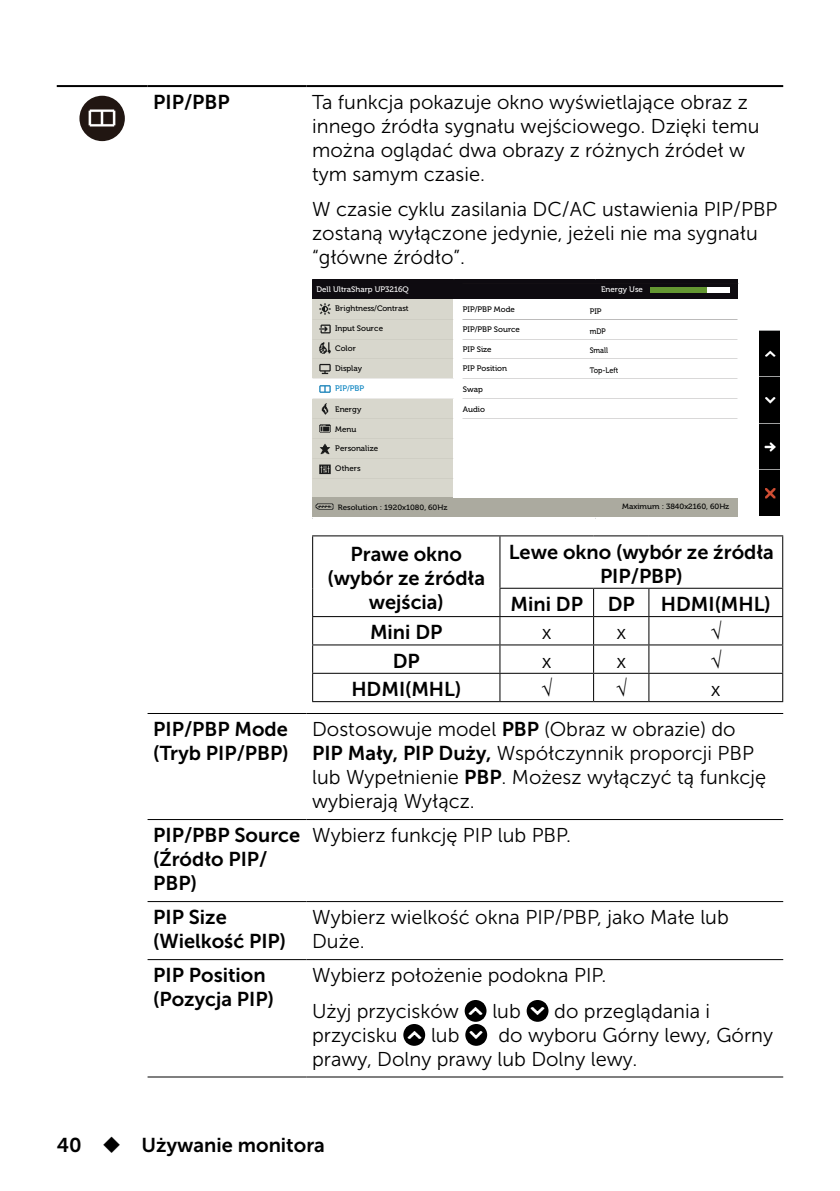
<style>
.page{position:relative;width:840px;height:1191px;background:#fff}
.page>*{position:absolute;margin:0;border:0;box-sizing:border-box;transform-origin:0 0}
.table_paragraph_OSD{font:20px/24px "Museo Sans For Dell 300";color:#000}
.table_paragraph{font:20px/24px "Museo Sans For Dell 700";color:#000;text-align:center}
.table_paragraph_OSD-2{font:20px/24px "Museo Sans For Dell 700";color:#000}
.table_paragraph-2{font:20px "Museo Sans For Dell 300";color:#000}
.t1{font:8px "Museo For Dell 500";color:#000}
.t2{font:8px "Museo For Dell 500";color:#fff}
.t3{font:8px "Museo For Dell 500";color:#000;scale:.9 1}
.t4{font:8px "Museo For Dell 500";color:#007fbe}
.t5{font:7.6px "Museo For Dell 500";color:#000;scale:1.05 1}
.s1{font-family:"Museo Sans For Dell 700"}
</style>
<div class="page">
<hr style="left:147px;top:713px;width:159px;height:1px;background:#000">
<hr style="left:306px;top:713px;width:476px;height:1px;background:#000">
<hr style="left:147px;top:819px;width:159px;height:1px;background:#000">
<hr style="left:306px;top:819px;width:476px;height:1px;background:#000">
<hr style="left:147px;top:901px;width:159px;height:1px;background:#000">
<hr style="left:306px;top:901px;width:476px;height:1px;background:#000">
<hr style="left:147px;top:959px;width:159px;height:1px;background:#000">
<hr style="left:306px;top:959px;width:476px;height:1px;background:#000">
<hr style="left:147px;top:1076px;width:159px;height:1px;background:#000">
<hr style="left:306px;top:1076px;width:476px;height:1px;background:#000">
<hr style="left:57px;top:85px;width:90px;height:2px;background:#000">
<hr style="left:147px;top:85px;width:159px;height:2px;background:#000">
<hr style="left:306px;top:85px;width:476px;height:2px;background:#000">
<div style="left:79px;top:96px;width:46px;height:45px;background:#211612;border-radius:50%"></div>
<img style="left:88px;top:109px;width:28px;height:18px">
<div style="left:312px;top:279px;width:425px;height:21px;background:#0e0b10"></div>
<div style="left:312px;top:299px;width:141px;height:198px;background:#d8d7cd"></div>
<div style="left:312px;top:378px;width:142px;height:21px;background:#fff"></div>
<div style="left:312px;top:497px;width:425px;height:20px;background:#abaa9f"></div>
<div style="left:453px;top:299px;width:284px;height:198px;background:#fff"></div>
<div style="left:649px;top:288px;width:59px;height:5px;background:#649732"></div>
<div style="left:706px;top:288px;width:23px;height:5px;background:#fff"></div>
<img style="left:315px;top:503px;width:18px;height:7px">
<svg style="left:319px;top:324px;width:11px;height:10px"></svg>
<svg style="left:319px;top:342px;width:11px;height:12px"></svg>
<svg style="left:319px;top:363px;width:11px;height:11px"></svg>
<svg style="left:321px;top:403px;width:8px;height:11px"></svg>
<svg style="left:319px;top:424px;width:11px;height:9px"></svg>
<svg style="left:319px;top:443px;width:11px;height:11px"></svg>
<svg style="left:319px;top:464px;width:11px;height:10px"></svg>
<svg style="left:319px;top:385px;width:11px;height:8px"></svg>
<svg style="left:319px;top:303px;width:11px;height:11px"></svg>
<div style="left:759px;top:330px;width:20px;height:186px;background:#000"></div>
<svg style="left:759px;top:423px;width:20px;height:1px"></svg>
<svg style="left:759px;top:469px;width:20px;height:1px"></svg>
<svg style="left:759px;top:376px;width:20px;height:1px"></svg>
<svg style="left:759px;top:330px;width:20px;height:1px"></svg>
<svg style="left:765px;top:397px;width:10px;height:7px"></svg>
<svg style="left:765px;top:350px;width:10px;height:7px"></svg>
<svg style="left:765px;top:488px;width:10px;height:10px"></svg>
<svg style="left:764px;top:442px;width:11px;height:10px"></svg>
<hr style="left:312px;top:535px;width:187px;height:1px;background:#000">
<hr style="left:312px;top:536px;width:1px;height:52px;background:#000">
<hr style="left:499px;top:535px;width:94px;height:1px;background:#000">
<hr style="left:499px;top:536px;width:1px;height:52px;background:#000">
<hr style="left:593px;top:535px;width:55px;height:1px;background:#000">
<hr style="left:648px;top:535px;width:134px;height:1px;background:#000">
<hr style="left:781px;top:536px;width:1px;height:52px;background:#000">
<hr style="left:499px;top:588px;width:94px;height:1px;background:#000">
<hr style="left:593px;top:588px;width:55px;height:1px;background:#000">
<hr style="left:648px;top:588px;width:134px;height:1px;background:#000">
<hr style="left:312px;top:616px;width:187px;height:1px;background:#000">
<hr style="left:499px;top:616px;width:94px;height:1px;background:#000">
<hr style="left:593px;top:616px;width:55px;height:1px;background:#000">
<hr style="left:648px;top:616px;width:134px;height:1px;background:#000">
<hr style="left:312px;top:644px;width:187px;height:1px;background:#000">
<hr style="left:499px;top:644px;width:94px;height:1px;background:#000">
<hr style="left:593px;top:644px;width:55px;height:1px;background:#000">
<hr style="left:648px;top:644px;width:134px;height:1px;background:#000">
<hr style="left:312px;top:673px;width:187px;height:1px;background:#000">
<svg style="left:312px;top:588px;width:1px;height:113px"></svg>
<hr style="left:499px;top:673px;width:94px;height:1px;background:#000">
<svg style="left:499px;top:589px;width:1px;height:112px"></svg>
<hr style="left:593px;top:673px;width:55px;height:1px;background:#000">
<hr style="left:648px;top:673px;width:134px;height:1px;background:#000">
<svg style="left:648px;top:589px;width:1px;height:112px"></svg>
<hr style="left:312px;top:701px;width:187px;height:1px;background:#000">
<hr style="left:499px;top:701px;width:94px;height:1px;background:#000">
<hr style="left:593px;top:701px;width:55px;height:1px;background:#000">
<hr style="left:648px;top:701px;width:134px;height:1px;background:#000">
<div style="left:464px;top:1000px;width:22px;height:21px;background:#000;border-radius:50%"></div>
<img style="left:467px;top:1003px;width:16px;height:12px">
<div style="left:526px;top:1000px;width:22px;height:21px;background:#000;border-radius:50%"></div>
<img style="left:529px;top:1003px;width:16px;height:12px">
<div style="left:403px;top:1024px;width:22px;height:21px;background:#000;border-radius:50%"></div>
<img style="left:406px;top:1027px;width:16px;height:12px">
<div style="left:465px;top:1024px;width:22px;height:21px;background:#000;border-radius:50%"></div>
<img style="left:468px;top:1027px;width:15px;height:12px">
<p class="table_paragraph_OSD-2" style="left:153px;top:90px;width:78px">PIP/PBP</p>
<p class="table_paragraph_OSD" style="left:312px;top:90px;width:448px">Ta funkcja pokazuje okno wyświetlające obraz z innego źródła sygnału wejściowego. Dzięki temu można oglądać dwa obrazy z różnych źródeł w tym samym czasie.</p>
<p class="table_paragraph_OSD" style="left:312px;top:197px;width:466px">W czasie cyklu zasilania DC/AC ustawienia PIP/PBP zostaną wyłączone jedynie, jeżeli nie ma sygnału “główne źródło”.</p>
<p class="t1" style="left:462px;top:305px;width:53px">PIP/PBP Mode</p>
<p class="t1" style="left:589px;top:307px;width:13px">PIP</p>
<p class="t1" style="left:462px;top:325px;width:58px">PIP/PBP Source</p>
<p class="t3" style="left:589px;top:327px;width:19px">mDP</p>
<p class="t1" style="left:462px;top:344px;width:30px">PIP Size</p>
<p class="t3" style="left:589px;top:346px;width:22px">Small</p>
<p class="t1" style="left:462px;top:364px;width:46px">PIP Position</p>
<p class="t3" style="left:589px;top:366px;width:33px">Top-Left</p>
<p class="t1" style="left:462px;top:385px;width:21px">Swap</p>
<p class="t1" style="left:462px;top:405px;width:24px">Audio</p>
<p class="t2" style="left:316px;top:285px;width:94px">Dell UltraSharp UP3216Q</p>
<p class="t2" style="left:600px;top:285px;width:43px">Energy Use</p>
<p class="t1" style="left:335px;top:304px;width:75px">Brightness/Contrast</p>
<p class="t1" style="left:335px;top:324px;width:49px">Input Source</p>
<p class="t1" style="left:335px;top:344px;width:22px">Color</p>
<p class="t1" style="left:335px;top:364px;width:28px">Display</p>
<p class="t4" style="left:335px;top:384px;width:30px">PIP/PBP</p>
<p class="t1" style="left:335px;top:404px;width:28px">Energy</p>
<p class="t1" style="left:335px;top:424px;width:23px">Menu</p>
<p class="t1" style="left:335px;top:444px;width:44px">Personalize</p>
<p class="t1" style="left:335px;top:464px;width:27px">Others</p>
<p class="t5" style="left:338px;top:503px;width:106px">Resolution : 1920x1080, 60Hz</p>
<p class="t5" style="left:622px;top:502px;width:103px">Maximum : 3840x2160, 60Hz</p>
<p class="table_paragraph" style="left:327px;top:542px;width:159px">Prawe okno (wybór ze źródła wejścia)</p>
<p class="table_paragraph" style="left:508px;top:539px;width:266px">Lewe okno (wybór ze źródła<br>PIP/PBP)</p>
<p class="table_paragraph" style="left:510px;top:592px;width:74px">Mini DP</p>
<p class="table_paragraph" style="left:607px;top:592px;width:29px">DP</p>
<p class="table_paragraph" style="left:660px;top:592px;width:111px">HDMI(MHL)</p>
<p class="table_paragraph" style="left:370px;top:620px;width:74px">Mini DP</p>
<p class="table_paragraph-2" style="left:541px;top:621px;width:11px">x</p>
<p class="table_paragraph-2" style="left:616px;top:621px;width:11px">x</p>
<p class="table_paragraph" style="left:392px;top:648px;width:29px">DP</p>
<p class="table_paragraph-2" style="left:541px;top:650px;width:11px">x</p>
<p class="table_paragraph-2" style="left:616px;top:650px;width:11px">x</p>
<p class="table_paragraph" style="left:351px;top:677px;width:111px">HDMI(MHL)</p>
<p class="table_paragraph-2" style="left:710px;top:678px;width:11px">x</p>
<p class="table_paragraph_OSD-2" style="left:153px;top:717px;width:137px">PIP/PBP Mode (Tryb PIP/PBP)</p>
<p class="table_paragraph_OSD" style="left:312px;top:717px;width:455px">Dostosowuje model <span class="s1">PBP</span> (Obraz w obrazie) do <span class="s1">PIP Mały, PIP Duży,</span> Współczynnik proporcji PBP lub Wypełnienie <span class="s1">PBP</span>. Możesz wyłączyć tą funkcję wybierają Wyłącz.</p>
<p class="table_paragraph_OSD-2" style="left:153px;top:823px;width:148px">PIP/PBP Source</p>
<p class="table_paragraph_OSD-2" style="left:153px;top:847px;width:116px">(Źródło PIP/<br>PBP)</p>
<p class="table_paragraph_OSD" style="left:312px;top:823px;width:260px">Wybierz funkcję PIP lub PBP.</p>
<p class="table_paragraph_OSD-2" style="left:153px;top:905px;width:75px">PIP Size</p>
<p class="table_paragraph_OSD-2" style="left:153px;top:929px;width:134px">(Wielkość PIP)</p>
<p class="table_paragraph_OSD-2" style="left:153px;top:963px;width:114px">PIP Position</p>
<p class="table_paragraph_OSD-2" style="left:153px;top:987px;width:122px">(Pozycja PIP)</p>
<p class="table_paragraph_OSD" style="left:312px;top:905px;width:418px">Wybierz wielkość okna PIP/PBP, jako Małe lub<br>Duże.</p>
<p class="table_paragraph_OSD" style="left:312px;top:963px;width:295px">Wybierz położenie podokna PIP.</p>
<p class="table_paragraph_OSD" style="left:312px;top:999px;width:148px">Użyj przycisków</p>
<p class="table_paragraph_OSD" style="left:492px;top:999px;width:30px">lub</p>
<p class="table_paragraph_OSD" style="left:554px;top:999px;width:157px">do przeglądania i</p>
<p class="table_paragraph_OSD" style="left:312px;top:1023px;width:87px">przycisku</p>
<p class="table_paragraph_OSD" style="left:431px;top:1023px;width:30px">lub</p>
<p class="table_paragraph_OSD" style="left:312px;top:1023px;width:462px;text-indent:186px">do wyboru Górny lewy, Górny prawy, Dolny prawy lub Dolny lewy.</p>
<p class="table_paragraph" style="left:57px;top:1132px;width:269px">40 ◆ Używanie monitora</p>
</div>
